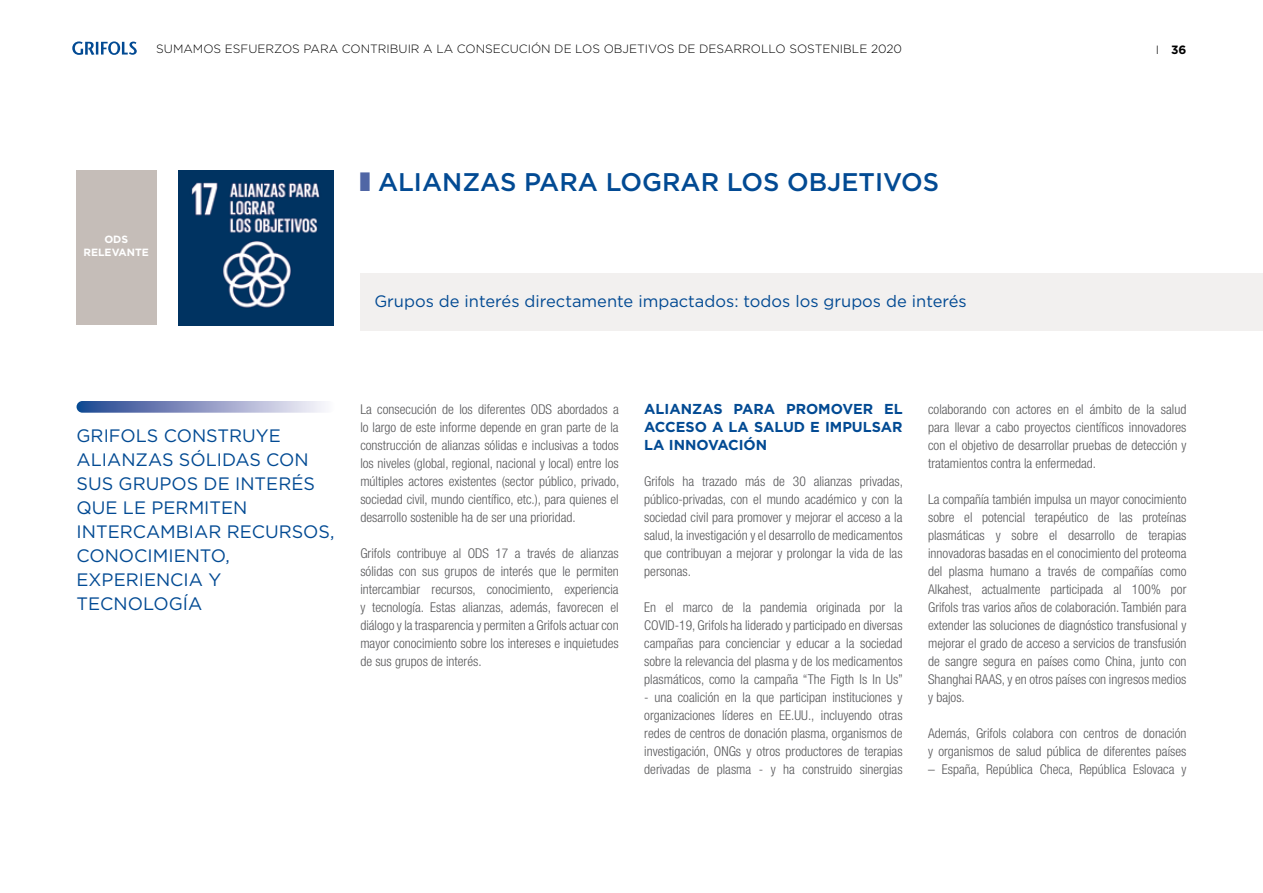
<style>
.page{position:relative;width:1263px;height:893px;background:#fff}
.page>*{position:absolute;margin:0;border:0;box-sizing:border-box;transform-origin:0 0}
.t1{font:500 25.5px "Gotham";color:#024a93}
.t2{font:18px/24px "Gotham";color:#024a93}
.t3{font:16.5px "Gotham";color:#024a93}
.t4{font:700 14.4px/18px "Gotham";color:#024a93;text-align:justify}
.t5{font:300 condensed 13.5px/18px "Helvetica Neue LT Pro";color:#58585a;text-align:justify}
.t6{font:300 12px "Gotham";color:#000}
.t7{font:700 12px "Gotham";color:#000}
.t8{font:700 10.5px/12.6px "Gotham";color:#fff;text-align:center}
.s1{font-weight:300}
</style>
<div class="page">
<svg style="left:72px;top:41px;width:65px;height:14px"></svg>
<img style="left:178px;top:170px;width:156px;height:156px">
<div style="left:77px;top:170px;width:80px;height:155px;background:#c5bdb8"></div>
<div style="left:360px;top:273px;width:903px;height:58px;background:#f2f0ef"></div>
<svg style="left:77px;top:401px;width:258px;height:12px;background:#939fc7"></svg>
<p class="t6" style="left:156px;top:42px;width:747px">SUMAMOS ESFUERZOS PARA CONTRIBUIR A LA CONSECUCIÓN DE LOS OBJETIVOS DE DESARROLLO SOSTENIBLE 2020</p>
<p class="t7" style="left:1156px;top:42px;width:32px"><span class="s1">I</span> 36</p>
<p class="t8" style="left:84px;top:233px;width:67px">ODS<br>RELEVANTE</p>
<h1 class="t1" style="left:378px;top:165px;width:562px">ALIANZAS PARA LOGRAR LOS OBJETIVOS</h1>
<p class="t3" style="left:374px;top:290px;width:594px">Grupos de interés directamente impactados: todos los grupos de interés</p>
<h2 class="t2" style="left:77px;top:423px;width:259px">GRIFOLS CONSTRUYE<br>ALIANZAS SÓLIDAS CON<br>SUS GRUPOS DE INTERÉS<br>QUE LE PERMITEN<br>INTERCAMBIAR RECURSOS,<br>CONOCIMIENTO,<br>EXPERIENCIA Y<br>TECNOLOGÍA</h2>
<p class="t5" style="left:360px;top:400px;width:260px">La consecución de los diferentes ODS abordados a lo largo de este informe depende en gran parte de la construcción de alianzas sólidas e inclusivas a todos los niveles (global, regional, nacional y local) entre los múltiples actores existentes (sector público, privado, sociedad civil, mundo científico, etc.), para quienes el desarrollo sostenible ha de ser una prioridad.</p>
<p class="t5" style="left:360px;top:544px;width:260px">Grifols contribuye al ODS 17 a través de alianzas sólidas con sus grupos de interés que le permiten intercambiar recursos, conocimiento, experiencia y tecnología. Estas alianzas, además, favorecen el diálogo y la trasparencia y permiten a Grifols actuar con mayor conocimiento sobre los intereses e inquietudes de sus grupos de interés.</p>
<p class="t4" style="left:644px;top:400px;width:260px">ALIANZAS PARA PROMOVER EL ACCESO A LA SALUD E IMPULSAR LA INNOVACIÓN</p>
<p class="t5" style="left:644px;top:472px;width:260px">Grifols ha trazado más de 30 alianzas privadas, público-privadas, con el mundo académico y con la sociedad civil para promover y mejorar el acceso a la salud, la investigación y el desarrollo de medicamentos que contribuyan a mejorar y prolongar la vida de las personas.</p>
<p class="t5" style="left:644px;top:598px;width:260px">En el marco de la pandemia originada por la COVID-19, Grifols ha liderado y participado en diversas campañas para concienciar y educar a la sociedad sobre la relevancia del plasma y de los medicamentos plasmáticos, como la campaña “The Figth Is In Us”</p>
<p class="t5" style="left:644px;top:688px;width:260px">- una coalición en la que participan instituciones y organizaciones líderes en EE.UU., incluyendo otras redes de centros de donación plasma, organismos de investigación, ONGs y otros productores de terapias derivadas de plasma - y ha construido sinergias</p>
<p class="t5" style="left:928px;top:400px;width:260px">colaborando con actores en el ámbito de la salud para llevar a cabo proyectos científicos innovadores con el objetivo de desarrollar pruebas de detección y tratamientos contra la enfermedad.</p>
<p class="t5" style="left:928px;top:490px;width:260px">La compañía también impulsa un mayor conocimiento sobre el potencial terapéutico de las proteínas plasmáticas y sobre el desarrollo de terapias innovadoras basadas en el conocimiento del proteoma del plasma humano a través de compañías como Alkahest, actualmente participada al 100% por Grifols tras varios años de colaboración. También para extender las soluciones de diagnóstico transfusional y mejorar el grado de acceso a servicios de transfusión de sangre segura en países como China, junto con Shanghai RAAS, y en otros países con ingresos medios y bajos.</p>
<p class="t5" style="left:928px;top:724px;width:260px">Además, Grifols colabora con centros de donación y organismos de salud pública de diferentes países</p>
<p class="t5" style="left:928px;top:760px;width:260px">– España, República Checa, República Eslovaca y</p>
</div>
